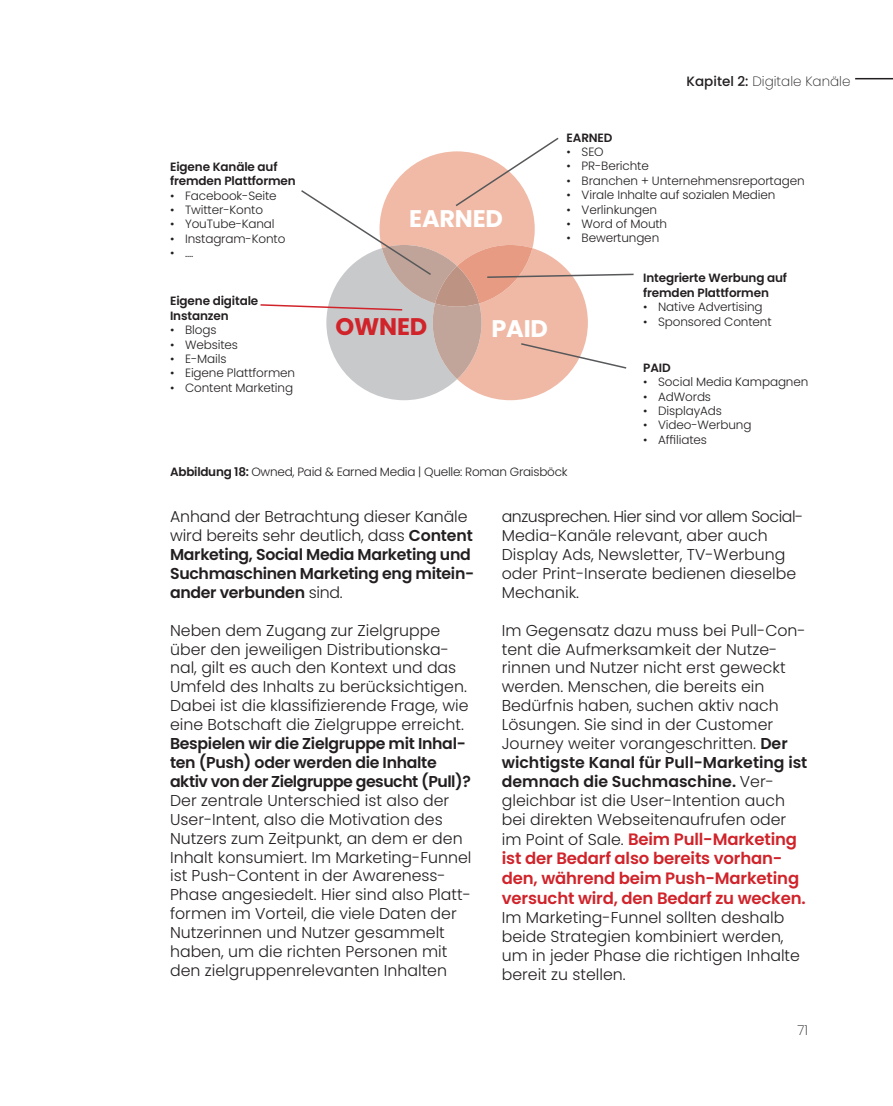
<style>
.page{position:relative;width:893px;height:1106px;background:#fff}
.page>*{position:absolute;margin:0;border:0;box-sizing:border-box;transform-origin:0 0}
.t1{font:700 24px "Poppins";letter-spacing:-.01em;color:#fff}
.t2{font:700 24px "Poppins";letter-spacing:-.01em;color:#d1232a}
.t3{font:600 16.5px/19.8px "Poppins";letter-spacing:-.01em;color:#d0232a}
.t4{font:300 15.75px/18.9px "Poppins";color:#231f20}
.t5{font:600 15.75px/18.9px "Poppins";letter-spacing:-.02em;color:#231f20}
.t6{font:200 13.5px "Poppins";color:#231f20}
.t7{font:300 12px "Poppins";letter-spacing:-.01em;color:#231f20}
.t8{font:600 12px/14.4px "Poppins";letter-spacing:-.01em;color:#231f20}
.s1{font-weight:500}
.s2{font-weight:600}
.s3{font-weight:300}
.s4{font-weight:300;font-size:15.75px;color:#231f20}
</style>
<div class="page">
<hr style="left:855px;top:78px;width:38px;height:1px;background:#231f20">
<svg style="left:260px;top:137px;width:374px;height:263px"></svg>
<p class="t8" style="left:170px;top:159px;width:127px">Eigene Kanäle auf fremden Plattformen</p>
<p class="t7" style="left:170px;top:188px;width:108px">• Facebook-Seite</p>
<p class="t7" style="left:170px;top:203px;width:94px">• Twitter-Konto</p>
<p class="t7" style="left:170px;top:217px;width:106px">• YouTube-Kanal</p>
<p class="t7" style="left:170px;top:231px;width:117px">• Instagram-Konto</p>
<p class="t7" style="left:170px;top:246px;width:25px">• ....</p>
<p class="t8" style="left:170px;top:294px;width:90px">Eigene digitale<br>Instanzen</p>
<p class="t7" style="left:170px;top:323px;width:48px">• Blogs</p>
<p class="t7" style="left:170px;top:337px;width:69px">• Websites</p>
<p class="t7" style="left:170px;top:352px;width:58px">• E-Mails</p>
<p class="t7" style="left:170px;top:366px;width:127px">• Eigene Plattformen</p>
<p class="t7" style="left:170px;top:381px;width:125px">• Content Marketing</p>
<h1 class="t1" style="left:409px;top:205px;width:95px">EARNED</h1>
<h1 class="t2" style="left:336px;top:313px;width:93px">OWNED</h1>
<h1 class="t1" style="left:491px;top:315px;width:58px">PAID</h1>
<p class="t6" style="left:687px;top:74px;width:165px"><span class="s1">Kapitel 2:</span> Digitale Kanäle</p>
<p class="t8" style="left:567px;top:130px;width:47px">EARNED</p>
<p class="t7" style="left:567px;top:145px;width:39px">• SEO</p>
<p class="t7" style="left:567px;top:159px;width:84px">• PR-Berichte</p>
<p class="t7" style="left:567px;top:174px;width:240px">• Branchen + Unternehmensreportagen</p>
<p class="t7" style="left:567px;top:188px;width:210px">• Virale Inhalte auf sozialen Medien</p>
<p class="t7" style="left:567px;top:202px;width:92px">• Verlinkungen</p>
<p class="t7" style="left:567px;top:217px;width:102px">• Word of Mouth</p>
<p class="t7" style="left:567px;top:231px;width:94px">• Bewertungen</p>
<p class="t8" style="left:643px;top:271px;width:145px">Integrierte Werbung auf fremden Plattformen</p>
<p class="t7" style="left:643px;top:300px;width:121px">• Native Advertising</p>
<p class="t7" style="left:643px;top:314px;width:130px">• Sponsored Content</p>
<p class="t8" style="left:643px;top:360px;width:29px">PAID</p>
<p class="t7" style="left:643px;top:375px;width:167px">• Social Media Kampagnen</p>
<p class="t7" style="left:643px;top:389px;width:69px">• AdWords</p>
<p class="t7" style="left:643px;top:404px;width:80px">• DisplayAds</p>
<p class="t7" style="left:643px;top:418px;width:110px">• Video-Werbung</p>
<p class="t7" style="left:643px;top:432px;width:65px">• Affiliates</p>
<p class="t7" style="left:170px;top:464px;width:399px"><span class="s2">Abbildung 18:</span> Owned, Paid &amp; Earned Media | Quelle: Roman Graisböck</p>
<p class="t5" style="left:170px;top:507px;width:306px"><span class="s3">Anhand der Betrachtung dieser Kanäle wird bereits sehr deutlich, dass</span> Content Marketing, Social Media Marketing und Suchmaschinen Marketing eng mitein&shy;ander verbunden <span class="s3">sind.</span></p>
<p class="t4" style="left:170px;top:620px;width:300px">Neben dem Zugang zur Zielgruppe über den jeweiligen Distributionska&shy;nal, gilt es auch den Kontext und das Umfeld des Inhalts zu berücksichtigen.<br>Dabei ist die klassifizierende Frage, wie eine Botschaft die Zielgruppe erreicht.</p>
<p class="t5" style="left:170px;top:734px;width:302px">Bespielen wir die Zielgruppe mit Inhal&shy;ten (Push) oder werden die Inhalte aktiv von der Zielgruppe gesucht (Pull)?</p>
<p class="t4" style="left:170px;top:791px;width:303px">Der zentrale Unterschied ist also der User-Intent, also die Motivation des Nutzers zum Zeitpunkt, an dem er den Inhalt konsumiert. Im Marketing-Funnel ist Push-Content in der Awareness-Phase angesiedelt. Hier sind also Platt&shy;formen im Vorteil, die viele Daten der Nutzerinnen und Nutzer gesammelt haben, um die richten Personen mit den zielgruppenrelevanten Inhalten</p>
<p class="t4" style="left:502px;top:507px;width:303px">anzusprechen. Hier sind vor allem Social-Media-Kanäle relevant, aber auch Display Ads, Newsletter, TV-Werbung oder Print-Inserate bedienen dieselbe Mechanik.</p>
<p class="t4" style="left:502px;top:620px;width:307px">Im Gegensatz dazu muss bei Pull-Con&shy;tent die Aufmerksamkeit der Nutze&shy;rinnen und Nutzer nicht erst geweckt werden. Menschen, die bereits ein Bedürfnis haben, suchen aktiv nach Lösungen. Sie sind in der Customer Journey weiter vorangeschritten. <span class="s2">Der wichtigste Kanal für Pull-Marketing ist demnach die Suchmaschine.</span> Ver&shy;gleichbar ist die User-Intention auch bei direkten Webseitenaufrufen oder</p>
<p class="t3" style="left:502px;top:829px;width:306px"><span class="s4">im Point of Sale.</span> Beim Pull-Marketing ist der Bedarf also bereits vorhan&shy;den, während beim Push-Marketing versucht wird, den Bedarf zu wecken.</p>
<p class="t4" style="left:502px;top:908px;width:300px">Im Marketing-Funnel sollten deshalb beide Strategien kombiniert werden, um in jeder Phase die richtigen Inhalte bereit zu stellen.</p>
<p class="t6" style="left:797px;top:1022px;width:12px">71</p>
</div>
